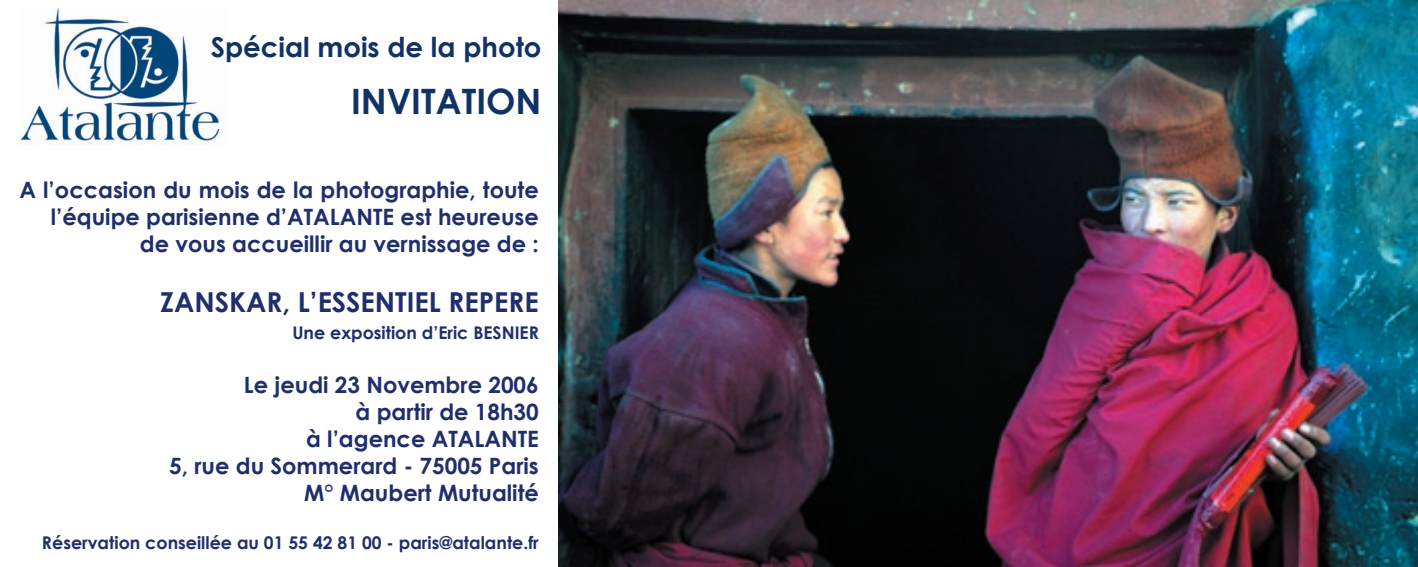
<style>
.page{position:relative;width:1418px;height:567px;background:#fff}
.page>*{position:absolute;margin:0;border:0;box-sizing:border-box;transform-origin:0 0}
.t1{font:700 35px "Century Gothic";color:#103265}
.t2{font:700 27.5px "Century Gothic";color:#202f6c}
.t3{font:700 27.5px "Century Gothic";color:#103265}
.t4{font:700 22.5px/27px "Century Gothic";color:#202f6c;text-align:right}
.t5{font:700 17.5px "Century Gothic";color:#202f6c}
</style>
<div class="page">
<img style="left:558px;top:0;width:859px;height:567px">
<img style="left:20px;top:9px;width:200px;height:133px">
<p class="t3" style="left:211px;top:30px;width:332px">Spécial mois de la photo</p>
<h1 class="t1" style="left:351px;top:80px;width:192px">INVITATION</h1>
<p class="t4" style="left:19px;top:176px;width:521px">A l’occasion du mois de la photographie, toute l’équipe parisienne d’ATALANTE est heureuse de vous accueillir au vernissage de :</p>
<p class="t2" style="left:160px;top:285px;width:380px">ZANSKAR, L’ESSENTIEL REPERE</p>
<p class="t5" style="left:292px;top:322px;width:248px">Une exposition d’Eric BESNIER</p>
<p class="t4" style="left:169px;top:371px;width:371px">Le jeudi 23 Novembre 2006<br>à partir de 18h30<br>à l’agence ATALANTE<br>5, rue du Sommerard - 75005 Paris<br>M° Maubert Mutualité</p>
<p class="t5" style="left:42px;top:532px;width:498px">Réservation conseillée au 01 55 42 81 00 - paris@atalante.fr</p>
</div>
